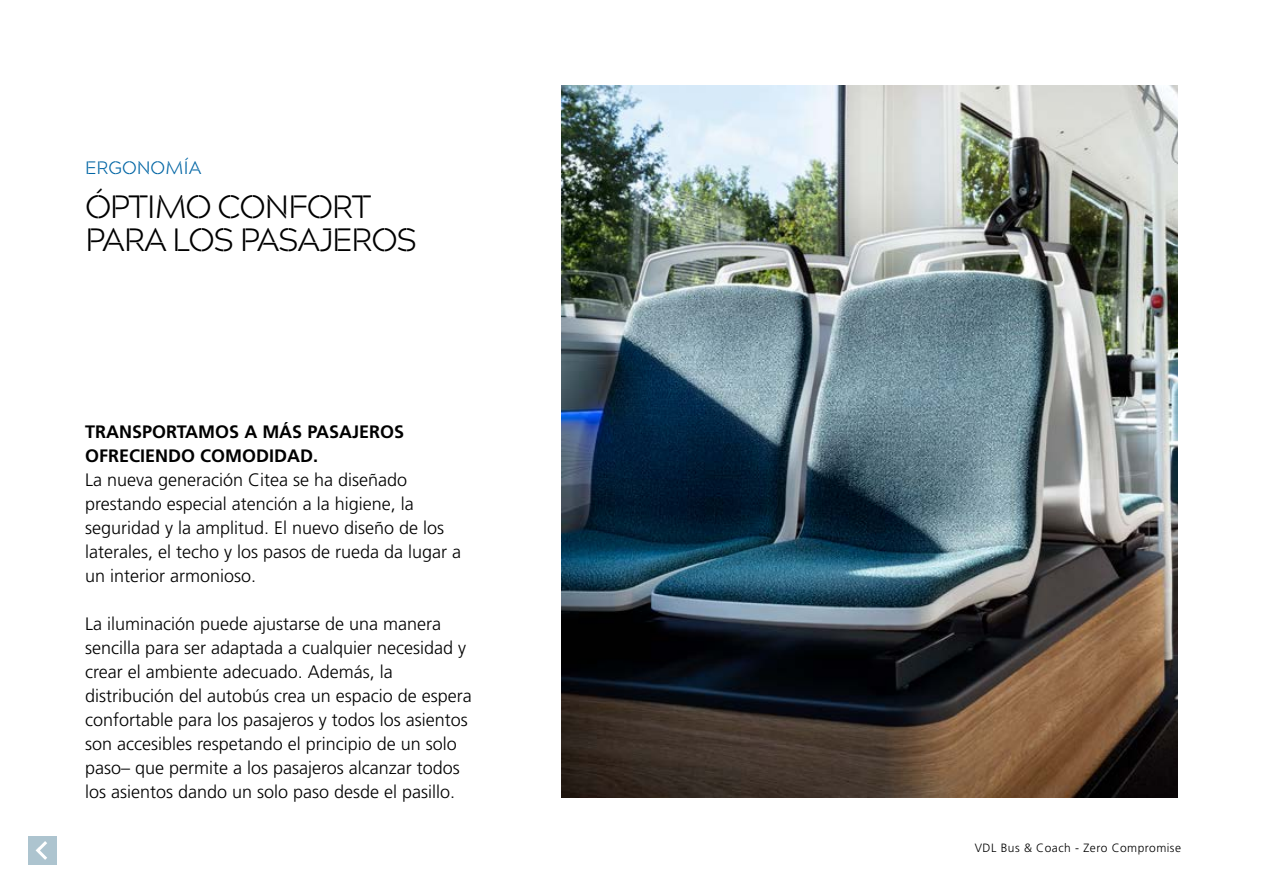
<style>
.page{position:relative;width:1263px;height:893px;background:#fff}
.page>*{position:absolute;margin:0;border:0;box-sizing:border-box;transform-origin:0 0}
.t1{font:300 32.25px/33.3px "Acherus Militant 1";letter-spacing:-.04em;color:#000}
.t2{font:300 18px/24px "Frutiger LT Std";color:#000}
.t3{font:700 18px/24px "Frutiger LT Std";color:#000}
.t4{font:300 18px "Acherus Militant 1";color:#0065a4}
.t5{font:300 12px "Frutiger LT Std";letter-spacing:.04em;color:#000}
</style>
<div class="page">
<img style="left:561px;top:85px;width:617px;height:713px">
<div style="left:28px;top:836px;width:29px;height:29px;background:#adc4cf"></div>
<svg style="left:36px;top:841px;width:11px;height:19px"></svg>
<p class="t4" style="left:85px;top:152px;width:118px">ERGONOMÍA</p>
<h1 class="t1" style="left:85px;top:188px;width:333px">ÓPTIMO CONFORT<br>PARA LOS PASAJEROS</h1>
<p class="t3" style="left:85px;top:420px;width:320px">TRANSPORTAMOS A MÁS PASAJEROS<br>OFRECIENDO COMODIDAD.</p>
<p class="t2" style="left:85px;top:468px;width:378px">La nueva generación Citea se ha diseñado prestando especial atención a la higiene, la seguridad y la amplitud. El nuevo diseño de los laterales, el techo y los pasos de rueda da lugar a un interior armonioso.</p>
<p class="t2" style="left:85px;top:612px;width:388px">La iluminación puede ajustarse de una manera sencilla para ser adaptada a cualquier necesidad y crear el ambiente adecuado. Además, la distribución del autobús crea un espacio de espera confortable para los pasajeros y todos los asientos son accesibles respetando el principio de un solo paso– que permite a los pasajeros alcanzar todos los asientos dando un solo paso desde el pasillo.</p>
<p class="t5" style="left:975px;top:841px;width:208px">VDL Bus &amp; Coach - Zero Compromise</p>
</div>
